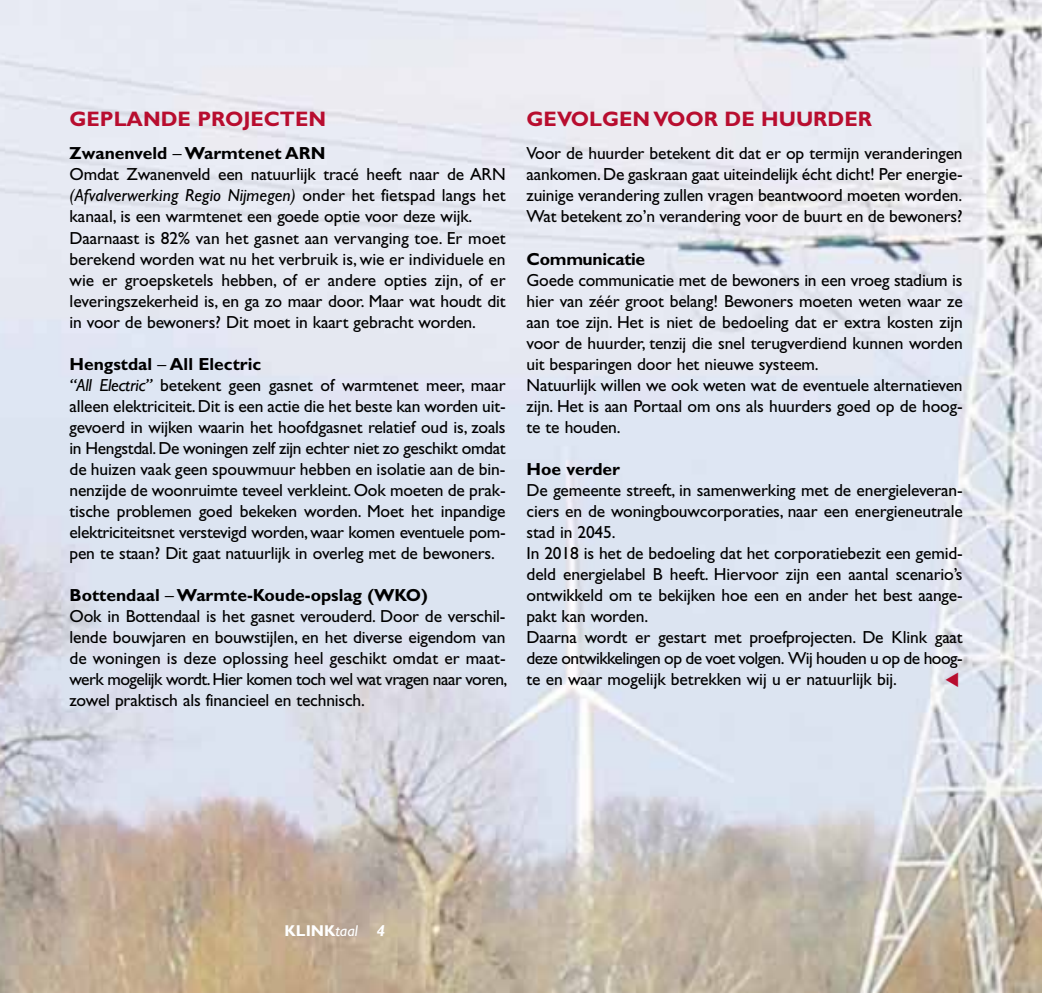
<style>
.page{position:relative;width:1042px;height:993px;background:#fff}
.page>*{position:absolute;margin:0;border:0;box-sizing:border-box;transform-origin:0 0}
.t1{font:700 21px "Gill Sans";color:#b80d2f}
.t2{font:17.5px/21px "Gill Sans";letter-spacing:-.01em;color:#000}
.t3{font:700 17.5px "Gill Sans";letter-spacing:-.015em;color:#000}
.t4{font:700 15.75px "Gill Sans";color:#fff}
.s1{font-weight:700}
.s2{font-style:italic}
.s3{font-weight:400;font-style:italic}
</style>
<div class="page">
<img style="left:0;top:0;width:1042px;height:992px">
<svg style="left:947px;top:651px;width:9px;height:15px"></svg>
<svg style="left:945px;top:672px;width:13px;height:14px"></svg>
<p class="t1" style="left:69px;top:106px;width:258px">GEPLANDE PROJECTEN</p>
<p class="t2" style="left:69px;top:143px;width:438px"><span class="s1">Zwanenveld</span> – <span class="s1">Warmtenet ARN<br></span>Omdat Zwanenveld een natuurlijk tracé heeft naar de ARN <span class="s2">(Afvalverwerking Regio Nijmegen)</span> onder het fietspad langs het kanaal, is een warmtenet een goede optie voor deze wijk.<br>Daarnaast is 82% van het gasnet aan vervanging toe. Er moet berekend worden wat nu het verbruik is, wie er individuele en wie er groepsketels hebben, of er andere opties zijn, of er leveringszekerheid is, en ga zo maar door. Maar wat houdt dit in voor de bewoners? Dit moet in kaart gebracht worden.</p>
<p class="t2" style="left:69px;top:353px;width:438px"><span class="s1">Hengstdal</span> – <span class="s1">All Electric<br></span><span class="s2">“All Electric”</span> betekent geen gasnet of warmtenet meer, maar alleen elektriciteit. Dit is een actie die het beste kan worden uit&shy;gevoerd in wijken waarin het hoofdgasnet relatief oud is, zoals in Hengstdal. De woningen zelf zijn echter niet zo geschikt omdat de huizen vaak geen spouwmuur hebben en isolatie aan de bin&shy;nenzijde de woonruimte teveel verkleint. Ook moeten de prak&shy;tische problemen goed bekeken worden. Moet het inpandige elektriciteitsnet verstevigd worden, waar komen eventuele pom&shy;pen te staan? Dit gaat natuurlijk in overleg met de bewoners.</p>
<p class="t2" style="left:69px;top:584px;width:439px"><span class="s1">Bottendaal</span> – <span class="s1">Warmte-Koude-opslag (WKO)<br></span>Ook in Bottendaal is het gasnet verouderd. Door de verschil&shy;lende bouwjaren en bouwstijlen, en het diverse eigendom van de woningen is deze oplossing heel geschikt omdat er maat&shy;werk mogelijk wordt. Hier komen toch wel wat vragen naar voren, zowel praktisch als financieel en technisch.</p>
<p class="t1" style="left:526px;top:106px;width:347px">GEVOLGEN VOOR DE HUURDER</p>
<p class="t2" style="left:526px;top:143px;width:438px;text-align:justify">Voor de huurder betekent dit dat er op termijn veranderingen aankomen. De gaskraan gaat uiteindelijk écht dicht! Per energie&shy;zuinige verandering zullen vragen beantwoord moeten worden.<br>Wat betekent zo’n verandering voor de buurt en de bewoners?</p>
<p class="t3" style="left:526px;top:248px;width:120px">Communicatie</p>
<p class="t2" style="left:526px;top:269px;width:438px">Goede communicatie met de bewoners in een vroeg stadium is hier van zéér groot belang! Bewoners moeten weten waar ze aan toe zijn. Het is niet de bedoeling dat er extra kosten zijn voor de huurder, tenzij die snel terugverdiend kunnen worden uit besparingen door het nieuwe systeem.<br>Natuurlijk willen we ook weten wat de eventuele alternatieven zijn. Het is aan Portaal om ons als huurders goed op de hoog&shy;te te houden.</p>
<p class="t3" style="left:526px;top:458px;width:95px">Hoe verder</p>
<p class="t2" style="left:526px;top:479px;width:438px">De gemeente streeft, in samenwerking met de energieleveran&shy;ciers en de woningbouwcorporaties, naar een energieneutrale stad in 2045.<br>In 2018 is het de bedoeling dat het corporatiebezit een gemid&shy;deld energielabel B heeft. Hiervoor zijn een aantal scenario’s ontwikkeld om te bekijken hoe een en ander het best aange&shy;pakt kan worden.<br>Daarna wordt er gestart met proefprojecten. De Klink gaat deze ontwikkelingen op de voet volgen. Wij houden u op de hoog&shy;te en waar mogelijk betrekken wij u er natuurlijk bij.</p>
<p class="t4" style="left:285px;top:921px;width:102px">KLINK<span class="s3">taal</span> <span class="s2">4</span></p>
</div>
